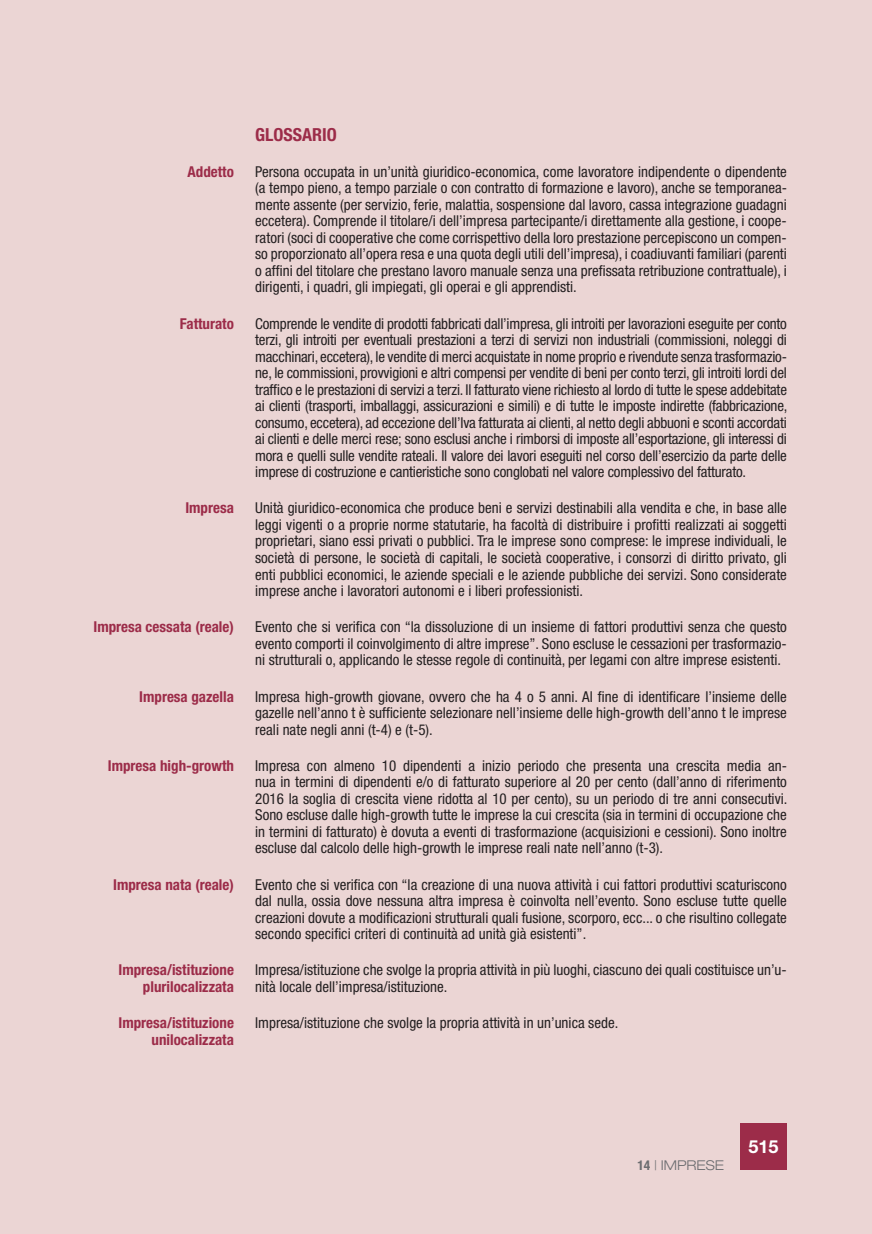
<style>
.page{position:relative;width:872px;height:1234px;background:#fff}
.page>*{position:absolute;margin:0;border:0;box-sizing:border-box;transform-origin:0 0}
.t1{font:700 condensed 18px "Helvetica Neue LT Std";color:#9c2c49}
.t2{font:700 18px "Helvetica Neue LT Std";color:#fff}
.t3{font:condensed 15px/16.5px "Helvetica Neue LT Std";color:#231f20;text-align:justify}
.t4{font:700 condensed 15px/16.5px "Helvetica Neue LT Std";color:#9c2c49;text-align:right}
.t5{font:300 expanded 13.5px "Helvetica Neue LT Std";color:#6c6d70}
.s1{font-weight:700;font-stretch:condensed}
</style>
<div class="page">
<div style="left:0;top:0;width:872px;height:1233px;background:#ebd5d4"></div>
<div style="left:740px;top:1123px;width:47px;height:46px;background:#9c2c49"></div>
<p class="t1" style="left:255px;top:123px;width:83px">GLOSSARIO</p>
<p class="t4" style="left:187px;top:163px;width:48px">Addetto</p>
<p class="t3" style="left:255px;top:163px;width:533px">Persona occupata in un’unità giuridico-economica, come lavoratore indipendente o dipendente (a tempo pieno, a tempo parziale o con contratto di formazione e lavoro), anche se temporanea&shy;mente assente (per servizio, ferie, malattia, sospensione dal lavoro, cassa integrazione guadagni eccetera). Comprende il titolare/i dell’impresa partecipante/i direttamente alla gestione, i coope&shy;ratori (soci di cooperative che come corrispettivo della loro prestazione percepiscono un compen&shy;so proporzionato all’opera resa e una quota degli utili dell’impresa), i coadiuvanti familiari (parenti o affini del titolare che prestano lavoro manuale senza una prefissata retribuzione contrattuale), i dirigenti, i quadri, gli impiegati, gli operai e gli apprendisti.</p>
<p class="t4" style="left:180px;top:315px;width:56px">Fatturato</p>
<p class="t3" style="left:255px;top:315px;width:534px">Comprende le vendite di prodotti fabbricati dall’impresa, gli introiti per lavorazioni eseguite per conto terzi, gli introiti per eventuali prestazioni a terzi di servizi non industriali (commissioni, noleggi di macchinari, eccetera), le vendite di merci acquistate in nome proprio e rivendute senza trasformazio&shy;ne, le commissioni, provvigioni e altri compensi per vendite di beni per conto terzi, gli introiti lordi del traffico e le prestazioni di servizi a terzi. Il fatturato viene richiesto al lordo di tutte le spese addebitate ai clienti (trasporti, imballaggi, assicurazioni e simili) e di tutte le imposte indirette (fabbricazione, consumo, eccetera), ad eccezione dell’Iva fatturata ai clienti, al netto degli abbuoni e sconti accordati ai clienti e delle merci rese; sono esclusi anche i rimborsi di imposte all’esportazione, gli interessi di mora e quelli sulle vendite rateali. Il valore dei lavori eseguiti nel corso dell’esercizio da parte delle imprese di costruzione e cantieristiche sono conglobati nel valore complessivo del fatturato.</p>
<p class="t4" style="left:185px;top:499px;width:50px">Impresa</p>
<p class="t3" style="left:255px;top:499px;width:533px">Unità giuridico-economica che produce beni e servizi destinabili alla vendita e che, in base alle leggi vigenti o a proprie norme statutarie, ha facoltà di distribuire i profitti realizzati ai soggetti proprietari, siano essi privati o pubblici. Tra le imprese sono comprese: le imprese individuali, le società di persone, le società di capitali, le società cooperative, i consorzi di diritto privato, gli enti pubblici economici, le aziende speciali e le aziende pubbliche dei servizi. Sono considerate imprese anche i lavoratori autonomi e i liberi professionisti.</p>
<p class="t4" style="left:93px;top:618px;width:142px">Impresa cessata (reale)</p>
<p class="t3" style="left:255px;top:618px;width:533px">Evento che si verifica con “la dissoluzione di un insieme di fattori produttivi senza che questo evento comporti il coinvolgimento di altre imprese”. Sono escluse le cessazioni per trasformazio&shy;ni strutturali o, applicando le stesse regole di continuità, per legami con altre imprese esistenti.</p>
<p class="t4" style="left:139px;top:687px;width:96px">Impresa gazella</p>
<p class="t3" style="left:255px;top:687px;width:533px">Impresa high-growth giovane, ovvero che ha 4 o 5 anni. Al fine di identificare l’insieme delle gazelle nell’anno t è sufficiente selezionare nell’insieme delle high-growth dell’anno t le imprese reali nate negli anni (t-4) e (t-5).</p>
<p class="t4" style="left:108px;top:756px;width:127px">Impresa high-growth</p>
<p class="t3" style="left:255px;top:757px;width:534px">Impresa con almeno 10 dipendenti a inizio periodo che presenta una crescita media an&shy;nua in termini di dipendenti e/o di fatturato superiore al 20 per cento (dall’anno di riferimento 2016 la soglia di crescita viene ridotta al 10 per cento), su un periodo di tre anni consecutivi.<br>Sono escluse dalle high-growth tutte le imprese la cui crescita (sia in termini di occupazione che in termini di fatturato) è dovuta a eventi di trasformazione (acquisizioni e cessioni). Sono inoltre escluse dal calcolo delle high-growth le imprese reali nate nell’anno (t-3).</p>
<p class="t4" style="left:113px;top:875px;width:122px">Impresa nata (reale)</p>
<p class="t3" style="left:255px;top:875px;width:533px">Evento che si verifica con “la creazione di una nuova attività i cui fattori produttivi scaturiscono dal nulla, ossia dove nessuna altra impresa è coinvolta nell’evento. Sono escluse tutte quelle creazioni dovute a modificazioni strutturali quali fusione, scorporo, ecc... o che risultino collegate secondo specifici criteri di continuità ad unità già esistenti”.</p>
<p class="t4" style="left:118px;top:961px;width:117px">Impresa/istituzione plurilocalizzata</p>
<p class="t3" style="left:255px;top:961px;width:533px">Impresa/istituzione che svolge la propria attività in più luoghi, ciascuno dei quali costituisce un’u&shy;nità locale dell’impresa/istituzione.</p>
<p class="t4" style="left:118px;top:1014px;width:117px">Impresa/istituzione unilocalizzata</p>
<p class="t3" style="left:255px;top:1014px;width:364px">Impresa/istituzione che svolge la propria attività in un’unica sede.</p>
<p class="t5" style="left:637px;top:1156px;width:88px"><span class="s1">14</span> | IMPRESE</p>
<p class="t2" style="left:748px;top:1135px;width:32px">515</p>
</div>
